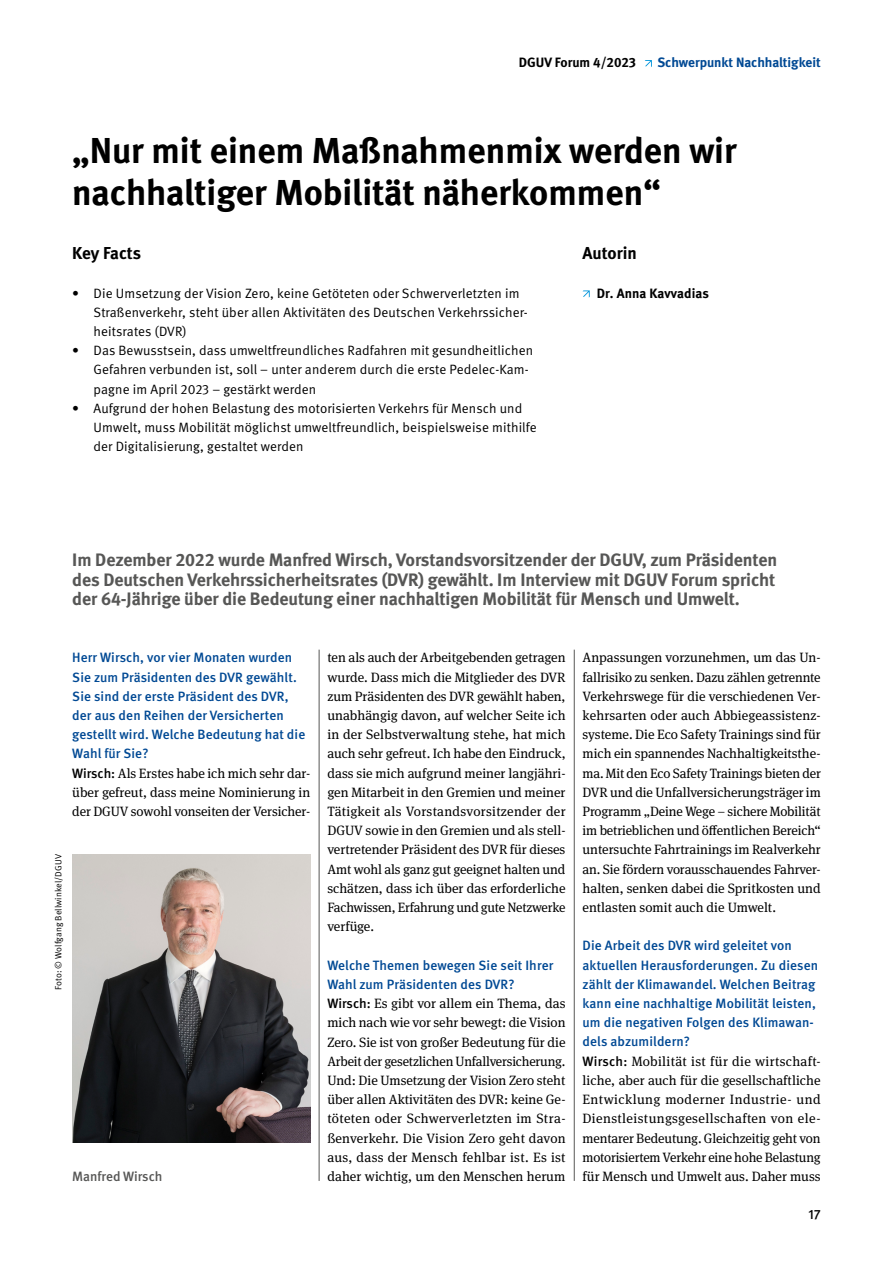
<style>
.page{position:relative;width:893px;height:1263px;background:#fff}
.page>*{position:absolute;margin:0;border:0;box-sizing:border-box;transform-origin:0 0}
.t1{font:700 36px/42px "DGUV Meta";color:#000}
.Anleser_bold_12pt{font:700 18px/19.5px "DGUV Meta";letter-spacing:-.005em;color:#575756;text-align:justify}
.t2{font:700 17.25px "DGUV Meta";color:#000}
.Fließtext_book_9pt{font:13.5px/19.2px "DGUV Meta Serif";color:#000;text-align:justify}
.t3{font:13.5px/19.2px "DGUV Meta";letter-spacing:.01em;color:#000}
.Interview_Frage_medi{font:500 13.5px/19.2px "DGUV Meta";letter-spacing:.01em;color:#004994}
.Autoren_Name_bold_9p{font:700 13.5px "DGUV Meta";color:#000}
.t4{font:700 13.5px "DGUV Meta";color:#004994}
.Bildunterschrift{font:500 13.5px "DGUV Meta";letter-spacing:-.005em;color:#575756}
.t5{font:500 13.5px "DGUV Meta";color:#000}
.t6{font:9px "DGUV Meta";letter-spacing:.01em;color:#000}
.s1{font-family:"DGUV Meta";font-weight:500}
</style>
<div class="page">
<svg style="left:645px;top:60px;width:7px;height:7px"></svg>
<svg style="left:583px;top:290px;width:7px;height:8px"></svg>
<img style="left:72px;top:854px;width:238px;height:288px">
<hr style="left:319px;top:650px;width:1px;height:531px;background:#575756">
<hr style="left:574px;top:650px;width:1px;height:531px;background:#575756">
<p class="Autoren_Name_bold_9p" style="left:519px;top:54px;width:119px">DGUV Forum 4/2023</p>
<p class="t4" style="left:657px;top:54px;width:165px">Schwerpunkt Nachhaltigkeit</p>
<h3 class="t1" style="left:72px;top:131px;width:666px">„Nur mit einem Maßnahmenmix werden wir nachhaltiger Mobilität näherkommen“</h3>
<h4 class="t2" style="left:72px;top:243px;width:70px">Key Facts</h4>
<p class="t3" style="left:94px;top:284px;width:436px;text-indent:-21px">• Die Umsetzung der Vision Zero, keine Getöteten oder Schwerverletzten im<br>Straßenverkehr, steht über allen Aktivitäten des Deutschen Verkehrssicher&shy;heitsrates (DVR)</p>
<p class="t3" style="left:94px;top:341px;width:441px;text-indent:-21px">• Das Bewusstsein, dass umweltfreundliches Radfahren mit gesundheitlichen<br>Gefahren verbunden ist, soll – unter anderem durch die erste Pedelec-Kam&shy;pagne im April 2023 – gestärkt werden</p>
<p class="t3" style="left:94px;top:399px;width:445px;text-indent:-21px">• Aufgrund der hohen Belastung des motorisierten Verkehrs für Mensch und<br>Umwelt, muss Mobilität möglichst umweltfreundlich, beispielsweise mithilfe der Digitalisierung, gestaltet werden</p>
<h4 class="t2" style="left:583px;top:243px;width:56px">Autorin</h4>
<p class="Autoren_Name_bold_9p" style="left:617px;top:285px;width:94px">Anna Kavvadias</p>
<p class="Anleser_bold_12pt" style="left:72px;top:551px;width:707px">Im Dezember 2022 wurde Manfred Wirsch, Vorstandsvorsitzender der DGUV, zum Präsidenten des Deutschen Verkehrssicherheitsrates (DVR) gewählt. Im Interview mit DGUV Forum spricht der 64-Jährige über die Bedeutung einer nachhaltigen Mobilität für Mensch und Umwelt.</p>
<p class="Interview_Frage_medi" style="left:72px;top:649px;width:235px">Herr Wirsch, vor vier Monaten wurden Sie zum Präsidenten des DVR gewählt.<br>Sie sind der erste Präsident des DVR, der aus den Reihen der Versicherten gestellt wird. Welche Bedeutung hat die Wahl für Sie?</p>
<p class="Fließtext_book_9pt" style="left:72px;top:764px;width:240px"><span class="s1">Wirsch:</span> Als Erstes habe ich mich sehr dar&shy;über gefreut, dass meine Nominierung in der DGUV sowohl vonseiten der Versicher-</p>
<p class="t6" style="left:53px;top:990px;width:137px;rotate:-90deg">Foto: © Wolfgang Bellwinkel/DGUV</p>
<p class="Bildunterschrift" style="left:72px;top:1168px;width:92px">Manfred Wirsch</p>
<p class="Fließtext_book_9pt" style="left:327px;top:648px;width:240px">ten als auch der Arbeitgebenden getragen wurde. Dass mich die Mitglieder des DVR zum Präsidenten des DVR gewählt haben, unabhängig davon, auf welcher Seite ich in der Selbstverwaltung stehe, hat mich auch sehr gefreut. Ich habe den Eindruck, dass sie mich aufgrund meiner langjähri&shy;gen Mitarbeit in den Gremien und meiner Tätigkeit als Vorstandsvorsitzender der DGUV sowie in den Gremien und als stell&shy;vertretender Präsident des DVR für dieses Amt wohl als ganz gut geeignet halten und schätzen, dass ich über das erforderliche Fachwissen, Erfahrung und gute Netzwerke verfüge.</p>
<p class="Interview_Frage_medi" style="left:327px;top:956px;width:227px">Welche Themen bewegen Sie seit Ihrer<br>Wahl zum Präsidenten des DVR?</p>
<p class="Fließtext_book_9pt" style="left:327px;top:994px;width:240px"><span class="s1">Wirsch:</span> Es gibt vor allem ein Thema, das mich nach wie vor sehr bewegt: die Vision Zero. Sie ist von großer Bedeutung für die Arbeit der gesetzlichen Unfallversicherung.<br>Und: Die Umsetzung der Vision Zero steht über allen Aktivitäten des DVR: keine Ge&shy;töteten oder Schwerverletzten im Stra&shy;ßenverkehr. Die Vision Zero geht davon aus, dass der Mensch fehlbar ist. Es ist daher wichtig, um den Menschen herum</p>
<p class="Fließtext_book_9pt" style="left:583px;top:648px;width:240px">Anpassungen vorzunehmen, um das Un&shy;fallrisiko zu senken. Dazu zählen getrennte Verkehrswege für die verschiedenen Ver&shy;kehrsarten oder auch Abbiegeassistenz&shy;systeme. Die Eco Safety Trainings sind für mich ein spannendes Nachhaltigkeitsthe&shy;ma. Mit den Eco Safety Trainings bieten der DVR und die Unfallversicherungsträger im Programm „Deine Wege – sichere Mobilität im betrieblichen und öffentlichen Bereich“ untersuchte Fahrtrainings im Realverkehr an. Sie fördern vorausschauendes Fahrver&shy;halten, senken dabei die Spritkosten und entlasten somit auch die Umwelt.</p>
<p class="Interview_Frage_medi" style="left:583px;top:937px;width:237px">Die Arbeit des DVR wird geleitet von aktuellen Herausforderungen. Zu diesen zählt der Klimawandel. Welchen Beitrag kann eine nachhaltige Mobilität leisten, um die negativen Folgen des Klimawan&shy;dels abzumildern?</p>
<p class="Fließtext_book_9pt" style="left:583px;top:1052px;width:240px"><span class="s1">Wirsch:</span> Mobilität ist für die wirtschaft&shy;liche, aber auch für die gesellschaftliche Entwicklung moderner Industrie- und Dienstleistungsgesellschaften von ele&shy;mentarer Bedeutung. Gleichzeitig geht von motorisiertem Verkehr eine hohe Belastung für Mensch und Umwelt aus. Daher muss</p>
<p class="t5" style="left:808px;top:1207px;width:14px">17</p>
</div>
